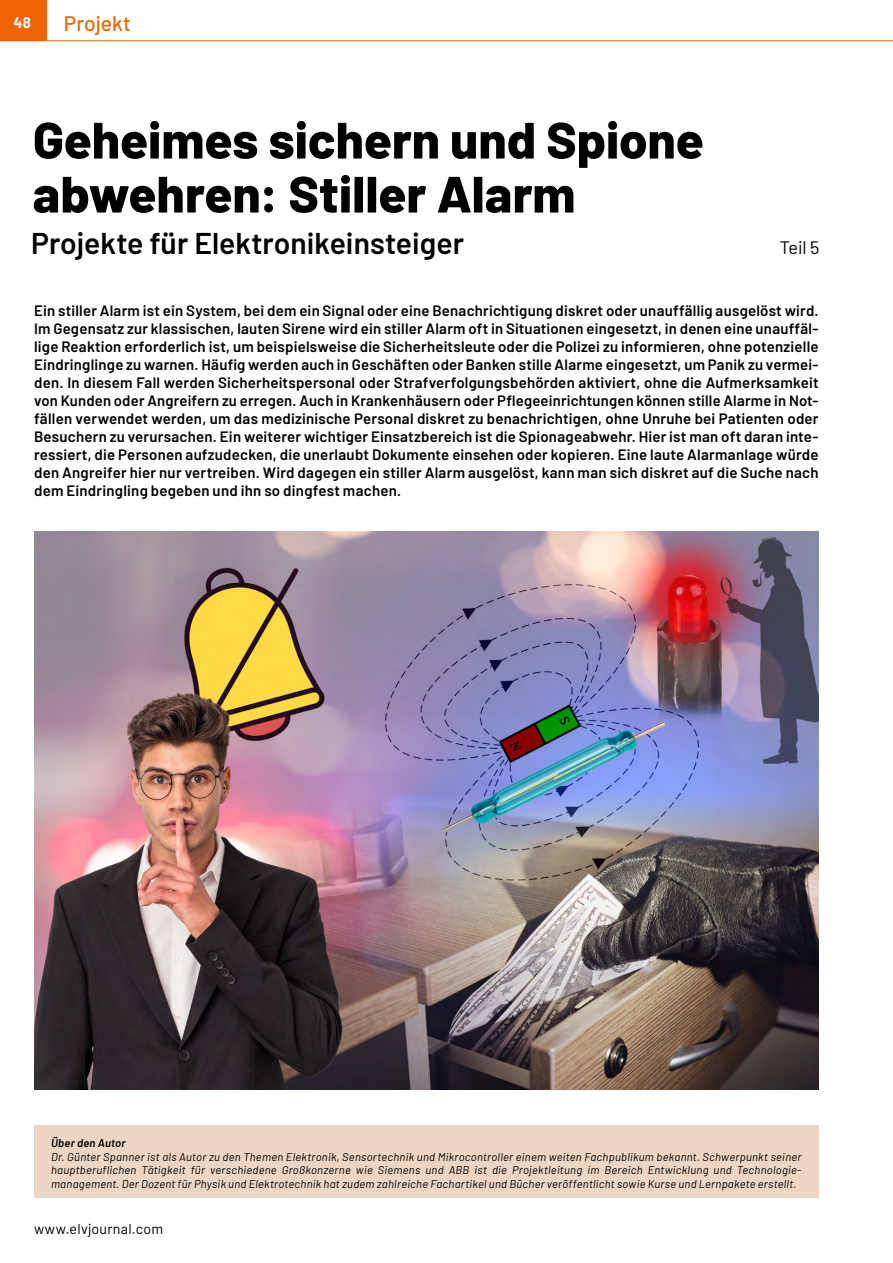
<style>
.page{position:relative;width:893px;height:1263px;background:#fff}
.page>*{position:absolute;margin:0;border:0;box-sizing:border-box;transform-origin:0 0}
.t1{font:800 51px/54px "Barlow";color:#000}
.t2{font:600 30px "Barlow";color:#000}
.t3{font:500 21px "Barlow";color:#ec6502}
.t4{font:18px "Barlow";color:#000}
.t5{font:600 15px/18px "Barlow";letter-spacing:.015em;color:#000;text-align:justify}
.t6{font:700 15px "Barlow";color:#fff}
.t7{font:14.25px "Barlow";letter-spacing:.02em;color:#000}
.t8{font:italic 11.25px/13.5px "Barlow";letter-spacing:.025em;color:#000;text-align:justify}
.t9{font:italic 600 11.25px "Barlow";letter-spacing:.025em;color:#000}
</style>
<div class="page">
<div style="left:0;top:0;width:47px;height:40px;background:#ec6502"></div>
<hr style="left:0;top:40px;width:893px;height:1px;background:#ec6502">
<img style="left:34px;top:532px;width:785px;height:558px">
<div style="left:34px;top:1126px;width:785px;height:72px;background:#ecd5c3"></div>
<p class="t6" style="left:13px;top:11px;width:19px">48</p>
<h3 class="t3" style="left:64px;top:8px;width:69px">Projekt</h3>
<h1 class="t1" style="left:33px;top:109px;width:672px">Geheimes sichern und Spione abwehren: Stiller Alarm</h1>
<h2 class="t2" style="left:31px;top:221px;width:434px">Projekte für Elektronikeinsteiger</h2>
<p class="t4" style="left:780px;top:235px;width:41px">Teil 5</p>
<p class="t5" style="left:34px;top:300px;width:786px">Ein stiller Alarm ist ein System, bei dem ein Signal oder eine Benachrichtigung diskret oder unauffällig ausgelöst wird.<br>Im Gegensatz zur klassischen, lauten Sirene wird ein stiller Alarm oft in Situationen eingesetzt, in denen eine unauffäl&shy;lige Reaktion erforderlich ist, um beispielsweise die Sicherheitsleute oder die Polizei zu informieren, ohne potenzielle Eindringlinge zu warnen. Häufig werden auch in Geschäften oder Banken stille Alarme eingesetzt, um Panik zu vermei&shy;den. In diesem Fall werden Sicherheitspersonal oder Strafverfolgungsbehörden aktiviert, ohne die Aufmerksamkeit von Kunden oder Angreifern zu erregen. Auch in Krankenhäusern oder Pflegeeinrichtungen können stille Alarme in Not&shy;fällen verwendet werden, um das medizinische Personal diskret zu benachrichtigen, ohne Unruhe bei Patienten oder Besuchern zu verursachen. Ein weiterer wichtiger Einsatzbereich ist die Spionageabwehr. Hier ist man oft daran inte&shy;ressiert, die Personen aufzudecken, die unerlaubt Dokumente einsehen oder kopieren. Eine laute Alarmanlage würde den Angreifer hier nur vertreiben. Wird dagegen ein stiller Alarm ausgelöst, kann man sich diskret auf die Suche nach dem Eindringling begeben und ihn so dingfest machen.</p>
<p class="t9" style="left:51px;top:1135px;width:76px">Über den Autor</p>
<p class="t8" style="left:51px;top:1149px;width:752px">Dr. Günter Spanner ist als Autor zu den Themen Elektronik, Sensortechnik und Mikrocontroller einem weiten Fachpublikum bekannt. Schwerpunkt seiner hauptberuflichen Tätigkeit für verschiedene Großkonzerne wie Siemens und ABB ist die Projektleitung im Bereich Entwicklung und Technologie&shy;management. Der Dozent für Physik und Elektrotechnik hat zudem zahlreiche Fachartikel und Bücher veröffentlicht sowie Kurse und Lernpakete erstellt.</p>
<p class="t7" style="left:34px;top:1218px;width:131px">www.elvjournal.com</p>
</div>
